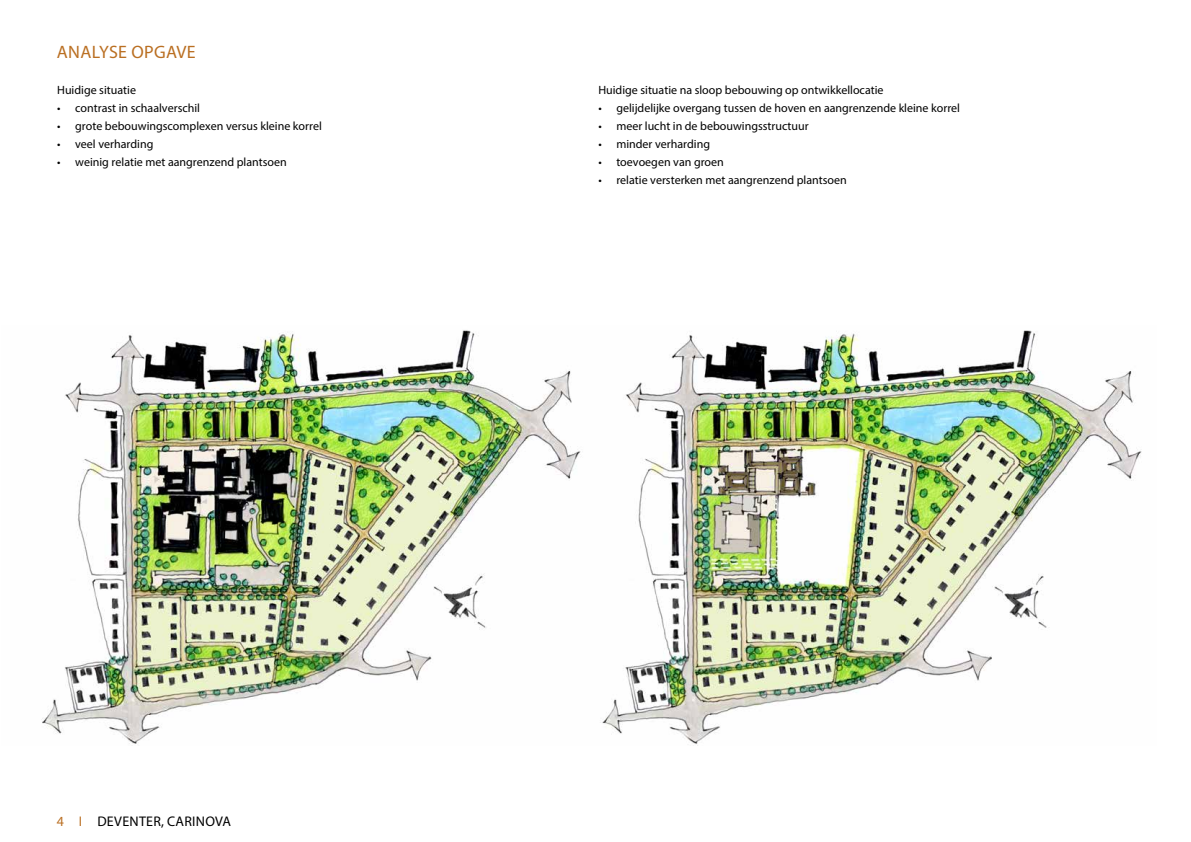
<style>
.page{position:relative;width:1191px;height:842px;background:#fff}
.page>*{position:absolute;margin:0;border:0;box-sizing:border-box;transform-origin:0 0}
.t1{font:18px "Myriad Pro";letter-spacing:.02em;color:#ba6f22}
.t2{font:14px "Myriad Pro";letter-spacing:.02em;color:#000}
.t3{font:12px "Myriad Pro";color:#000}
.s1{color:#ba6f22}
</style>
<div class="page">
<img style="left:42px;top:330px;width:1100px;height:416px">
<h1 class="t1" style="left:57px;top:41px;width:140px">ANALYSE OPGAVE</h1>
<p class="t3" style="left:57px;top:82px;width:80px">Huidige situatie</p>
<p class="t3" style="left:57px;top:100px;width:144px">• contrast in schaalverschil</p>
<p class="t3" style="left:57px;top:118px;width:266px">• grote bebouwingscomplexen versus kleine korrel</p>
<p class="t3" style="left:57px;top:136px;width:98px">• veel verharding</p>
<p class="t3" style="left:57px;top:154px;width:231px">• weinig relatie met aangrenzend plantsoen</p>
<p class="t2" style="left:57px;top:812px;width:176px"><span class="s1">4 I</span> DEVENTER, CARINOVA</p>
<p class="t3" style="left:598px;top:82px;width:287px">Huidige situatie na sloop bebouwing op ontwikkellocatie</p>
<p class="t3" style="left:598px;top:100px;width:363px">• gelijdelijke overgang tussen de hoven en aangrenzende kleine korrel</p>
<p class="t3" style="left:598px;top:118px;width:212px">• meer lucht in de bebouwingsstructuur</p>
<p class="t3" style="left:598px;top:136px;width:113px">• minder verharding</p>
<p class="t3" style="left:598px;top:154px;width:127px">• toevoegen van groen</p>
<p class="t3" style="left:598px;top:172px;width:250px">• relatie versterken met aangrenzend plantsoen</p>
</div>
